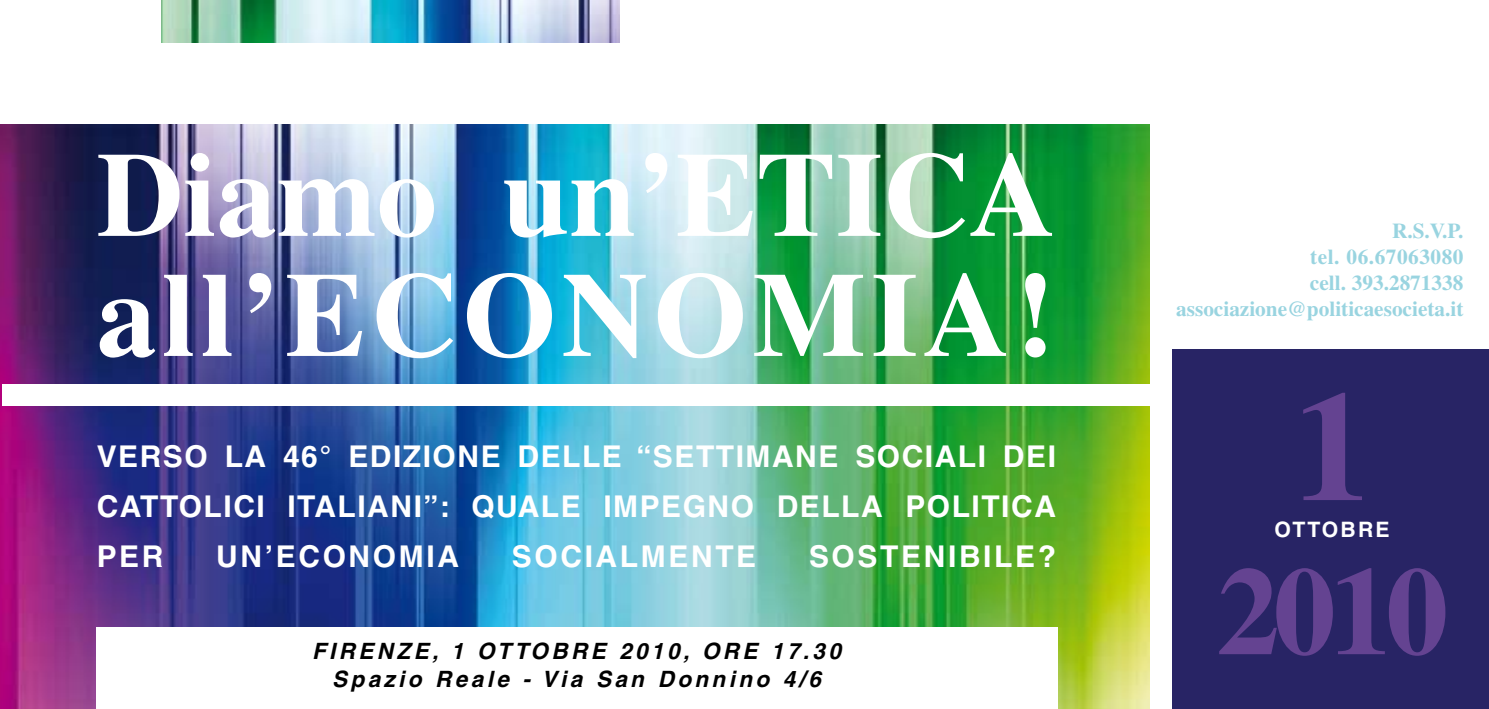
<style>
.page{position:relative;width:1489px;height:709px;background:#fff}
.page>*{position:absolute;margin:0;border:0;box-sizing:border-box;transform-origin:0 0}
.t1{font:700 156px "Times";color:#644391}
.t2{font:700 125px "Times";color:#644391}
.t3{font:700 120px/120px "Times";letter-spacing:.02em;color:#fff}
.t4{font:700 30px "Helvetica";letter-spacing:.05em;color:#fff}
.t5{font:700 30px "Helvetica";letter-spacing:.085em;color:#fff}
.t6{font:italic 700 22.5px "Helvetica";letter-spacing:.15em;color:#000}
.t7{font:700 21.25px/26px "Times";color:#99d4e0;text-align:right}
.t8{font:700 21.25px "Helvetica";letter-spacing:.1em;color:#fff}
</style>
<div class="page">
<div style="left:1172px;top:349px;width:316px;height:360px;background:#282465"></div>
<img style="left:0;top:124px;width:1149px;height:585px">
<div style="left:2px;top:384px;width:1148px;height:22px;background:#fff"></div>
<img style="left:162px;top:0;width:457px;height:43px">
<div style="left:97px;top:627px;width:960px;height:82px;background:#fff"></div>
<h3 class="t3" style="left:97px;top:133px;width:960px">Diamo un’ETICA all’ECONOMIA!</h3>
<p class="t4" style="left:97px;top:438px;width:577px">VERSO LA 46° EDIZIONE DELLE “SETT</p>
<p class="t4" style="left:735px;top:438px;width:322px">IMANE SOCIALI DEI</p>
<p class="t4" style="left:97px;top:488px;width:65px">CATTO</p>
<p class="t4" style="left:204px;top:488px;width:853px">LICI ITALIANI”: QUALE IMPEGNO DELLA POLITICA</p>
<p class="t4" style="left:97px;top:538px;width:44px">PER</p>
<p class="t4" style="left:216px;top:538px;width:244px">UN’ECONOMIA</p>
<p class="t5" style="left:511px;top:538px;width:225px">SOCIALMENTE</p>
<p class="t5" style="left:809px;top:538px;width:248px">SOSTENIBILE?</p>
<p class="t6" style="left:312px;top:638px;width:530px">FIRENZE, 1 OTTOBRE 2010, ORE 17.30</p>
<p class="t6" style="left:332px;top:665px;width:490px">Spazio Reale - Via San Donnino 4/6</p>
<p class="t7" style="left:1176px;top:217px;width:289px">R.S.V.P.<br>tel. 06.67063080<br>cell. 393.2871338 associazione@politicaesocieta.it</p>
<h1 class="t1" style="left:1292px;top:354px;width:79px">1</h1>
<p class="t8" style="left:1274px;top:517px;width:117px">OTTOBRE</p>
<h2 class="t2" style="left:1216px;top:537px;width:233px">2010</h2>
</div>
